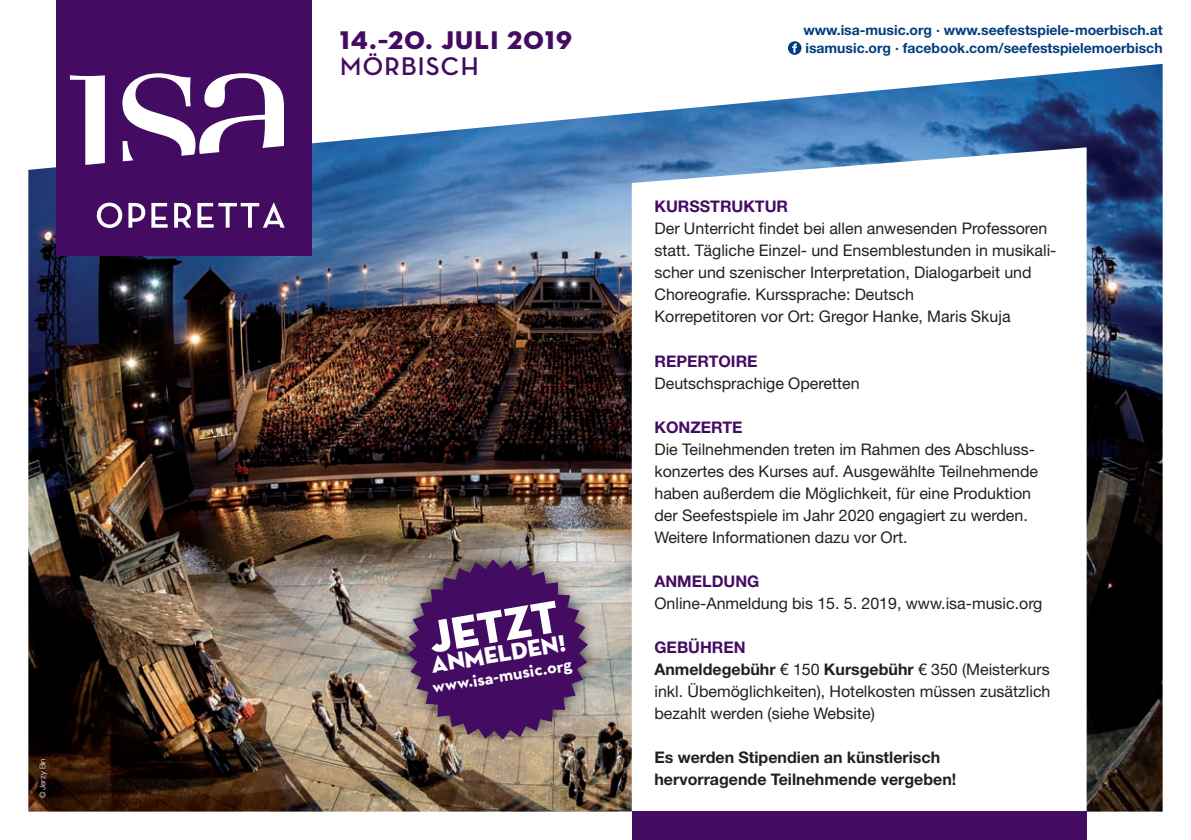
<style>
.page{position:relative;width:1191px;height:840px;background:#fff}
.page>*{position:absolute;margin:0;border:0;box-sizing:border-box;transform-origin:0 0}
.t1{font:46px "Neutraface Display Titling";color:#fff}
.t2{font:26px "Neutraface Display Titling";letter-spacing:.05em;color:#430c62}
.t3{font:700 26px "Neutraface Display";letter-spacing:.05em;color:#430c62}
.t4{font:24px "Neutraface Display Titling";color:#fff}
.t5{font:700 18px "Neutraface Text";color:#fff}
.t6{font:16px/22px "Helvetica Neue LT Std";color:#231f20}
.t7{font:700 16px/22px "Helvetica Neue LT Std";color:#231f20}
.t8{font:700 16px "Helvetica Neue LT Std";color:#430c62}
.t9{font:700 14px/17.4px "Helvetica Neue LT Std";color:#013d7d}
.t10{font:300 8px "Helvetica Neue LT Std";color:#fff}
.s1{font-weight:700;color:#430c62}
.s2{font-weight:700}
</style>
<div class="page">
<img style="left:28px;top:64px;width:1134px;height:747px">
<div style="left:57px;top:0;width:255px;height:255px;background:#430c62"></div>
<svg style="left:122px;top:73px;width:162px;height:88px"></svg>
<svg style="left:70px;top:75px;width:35px;height:90px"></svg>
<svg style="left:97px;top:202px;width:25px;height:26px"></svg>
<svg style="left:128px;top:203px;width:17px;height:24px"></svg>
<svg style="left:151px;top:203px;width:17px;height:24px"></svg>
<svg style="left:174px;top:203px;width:17px;height:24px"></svg>
<svg style="left:197px;top:202px;width:88px;height:25px"></svg>
<svg style="left:632px;top:147px;width:454px;height:664px"></svg>
<div style="left:632px;top:811px;width:454px;height:28px;background:#430c62"></div>
<div style="left:788px;top:41px;width:13px;height:14px;background:#013d7d;border-radius:50%"></div>
<svg style="left:792px;top:44px;width:5px;height:9px"></svg>
<img style="left:393px;top:544px;width:210px;height:210px">
<svg style="left:408px;top:559px;width:180px;height:180px"></svg>
<p class="t10" style="left:38px;top:797px;width:42px;rotate:-90deg">© Jerzy Bin</p>
<h2 class="t2" style="left:340px;top:23px;width:233px">14.–20. Juli 2019</h2>
<h2 class="t3" style="left:340px;top:51px;width:140px">mÖRBISCH</h2>
<h1 class="t1" style="left:425px;top:608px;width:132px;rotate:-9deg">JETZT</h1>
<h3 class="t4" style="left:428px;top:650px;width:138px;rotate:-10deg">ANMELDEN!</h3>
<p class="t5" style="left:430px;top:674px;width:142px;rotate:-9deg">www.isa-music.org</p>
<p class="t9" style="left:803px;top:21px;width:361px">www.isa-music.org · www.seefestspiele-moerbisch.at isamusic.org · facebook.com/seefestspielemoerbisch</p>
<p class="t8" style="left:654px;top:197px;width:135px">Kursstruktur</p>
<p class="t6" style="left:654px;top:217px;width:403px">Der Unterricht findet bei allen anwesenden Professoren statt. Tägliche Einzel- und Ensemblestunden in musikali&shy;scher und szenischer Interpretation, Dialogarbeit und Choreografie. Kurssprache: Deutsch<br>Korrepetitoren vor Ort: Gregor Hanke, Maris Skuja</p>
<p class="t8" style="left:654px;top:351px;width:105px">Repertoire</p>
<p class="t6" style="left:654px;top:371px;width:207px">Deutschsprachige Operetten</p>
<p class="t8" style="left:654px;top:417px;width:89px">Konzerte</p>
<p class="t6" style="left:654px;top:437px;width:385px">Die Teilnehmenden treten im Rahmen des Abschluss&shy;konzertes des Kurses auf. Ausgewählte Teilnehmende haben außerdem die Möglichkeit, für eine Produktion der Seefestspiele im Jahr 2020 engagiert zu werden.<br>Weitere Informationen dazu vor Ort.</p>
<p class="t8" style="left:654px;top:571px;width:106px">Anmeldung</p>
<p class="t6" style="left:654px;top:591px;width:389px">Online-Anmeldung bis 15. 5. 2019, www.isa-music.org</p>
<p class="t6" style="left:654px;top:635px;width:397px"><span class="s1">Gebühren<br></span><span class="s2">Anmeldegebühr</span> € 150 <span class="s2">Kursgebühr</span> € 350 (Meisterkurs inkl. Übemöglichkeiten), Hotelkosten müssen zusätzlich bezahlt werden (siehe Website)</p>
<p class="t7" style="left:654px;top:745px;width:303px">Es werden Stipendien an künstlerisch hervorragende Teilnehmende vergeben!</p>
</div>
